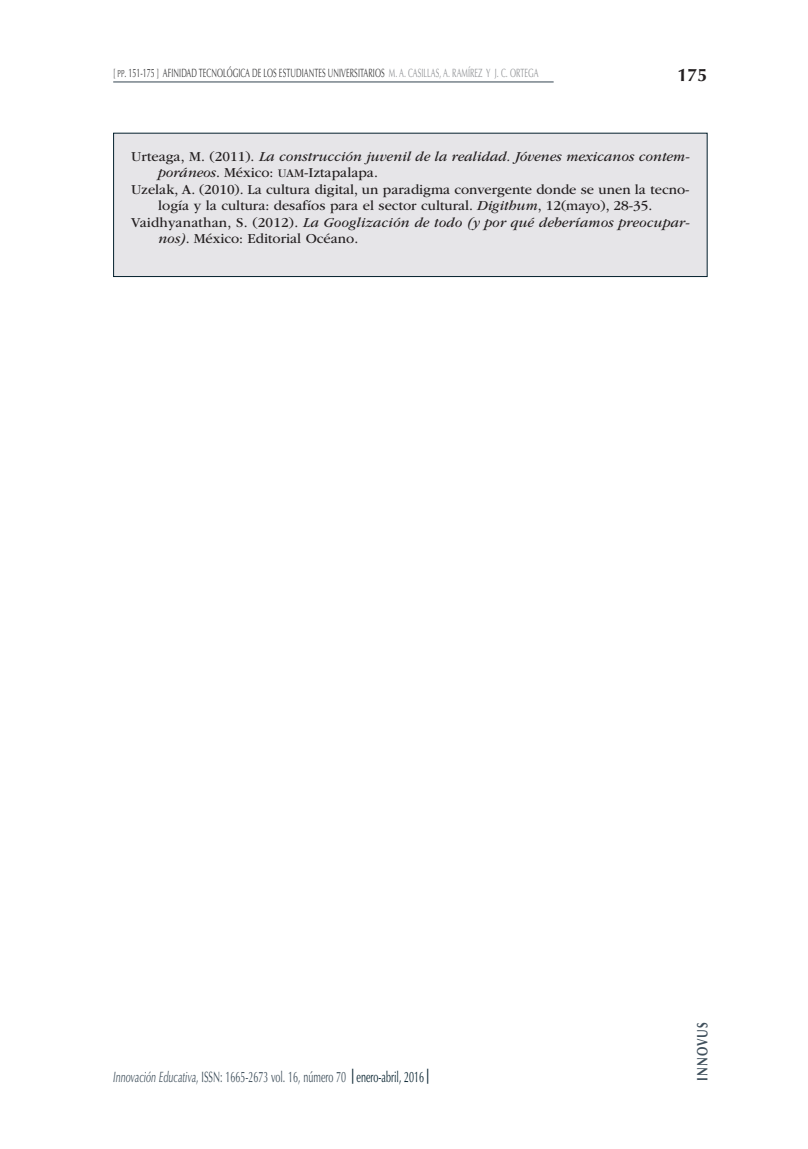
<style>
.page{position:relative;width:808px;height:1149px;background:#fff}
.page>*{position:absolute;margin:0;border:0;box-sizing:border-box;transform-origin:0 0}
.t1{font:700 18px "Optima LT Std";color:#231f20}
.t2{font:15px "Optima LT Std";color:#3f4f5b;scale:.6 1}
.t3{font:700 15px "Optima LT Std";letter-spacing:.1em;color:#3f4f5b;scale:.75 1}
.t4{font:14.25px "ITC Garamond Std";color:#231f20}
.t5{font:italic 14.25px "ITC Garamond Std";color:#231f20}
.t6{font:12px "Optima LT Std";letter-spacing:.01em;color:#3e3e3f;scale:.6 1}
.s1{font-family:"Optima LT Std SC850";font-size:10.2px}
.s2{color:#939598}
.s3{font-style:normal}
.s4{font-style:italic}
.s5{font-family:"ITC Garamond Std Bk SC850";font-size:12.15px}
.s6{font-weight:900;color:#031f2c}
.s7{color:#031f2c}
</style>
<div class="page">
<hr style="left:113px;top:82px;width:441px;height:1px;background:#334551">
<div style="left:113px;top:133px;width:594px;height:144px;background:#e6e5e8;border:1px solid #031f2c"></div>
<p class="t6" style="left:113px;top:66px;width:711px">[ <span class="s1">pp</span>. 151-175 ] AFINIDAD TECNOLÓGICA DE LOS ESTUDIANTES UNIVERSITARIOS <span class="s2">M. A. CASILLAS, A. RAMÍREZ Y J. C. ORTEGA</span></p>
<p class="t1" style="left:677px;top:64px;width:32px">175</p>
<p class="t5" style="left:131px;top:148px;width:560px"><span class="s3">Urteaga, M. (2011).</span> La construcción juvenil de la realidad. Jóvenes mexicanos contem-</p>
<p class="t4" style="left:158px;top:165px;width:221px"><span class="s4">poráneos</span>. México: <span class="s5">UAM</span>-Iztapalapa.</p>
<p class="t4" style="left:131px;top:181px;width:560px">Uzelak, A. (2010). La cultura digital, un paradigma convergente donde se unen la tecno-</p>
<p class="t4" style="left:158px;top:198px;width:496px">logía y la cultura: desafíos para el sector cultural. <span class="s4">Digithum</span>, 12(mayo), 28-35.</p>
<p class="t5" style="left:131px;top:214px;width:560px"><span class="s3">Vaidhyanathan, S. (2012).</span> La Googlización de todo (y por qué deberíamos preocupar-</p>
<p class="t4" style="left:158px;top:231px;width:202px"><span class="s4">nos)</span>. México: Editorial Océano.</p>
<p class="t2" style="left:113px;top:1067px;width:527px"><span class="s4">Innovación Educativa</span>, ISSN: 1665-2673 vol. 16, número 70 <span class="s6">|</span> <span class="s7">enero-abril, 2016</span> <span class="s6">|</span></p>
<p class="t3" style="left:694px;top:1080px;width:80px;rotate:-90deg">INNOVUS</p>
</div>
